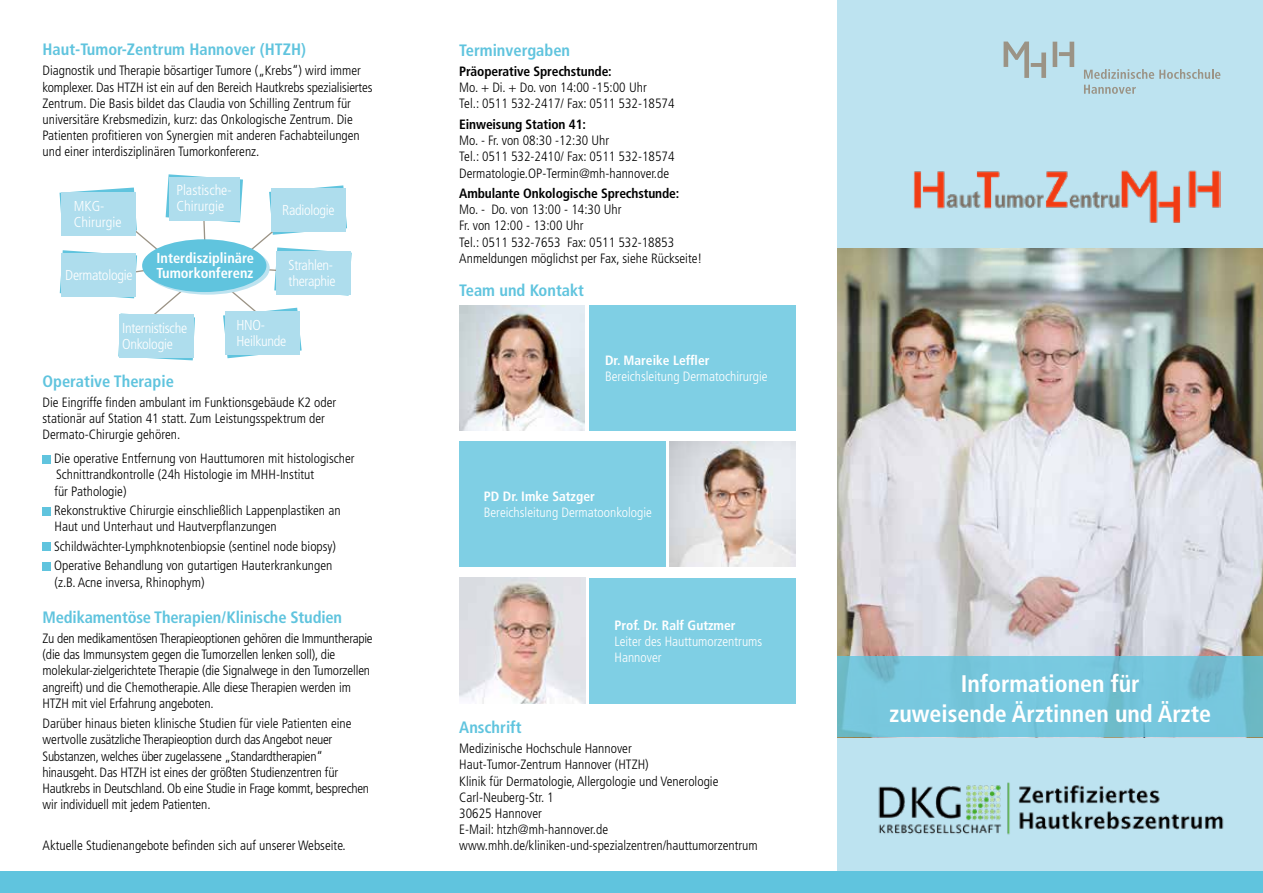
<style>
.page{position:relative;width:1263px;height:893px;background:#fff}
.page>*{position:absolute;margin:0;border:0;box-sizing:border-box;transform-origin:0 0}
.t1{font:700 condensed 24px/30px "Frutiger LT Std";color:#fff;text-align:center}
.t2{font:700 condensed 16.5px "Frutiger LT Std";color:#60c4de}
.t3{font:300 condensed 14.4px/15.8px "Frutiger LT Std";letter-spacing:-.02em;color:#fff}
.t4{font:300 condensed 14.4px/15.8px "Frutiger LT Std";color:#fff}
.t5{font:700 condensed 14.4px/14.4px "Frutiger LT Std";color:#fff}
.t6{font:300 condensed 13.5px/16.2px "Frutiger LT Std";color:#000}
.t7{font:300 condensed 13.5px/16.2px "Frutiger LT Std";letter-spacing:-.02em;color:#000}
.t8{font:300 condensed 13.5px/16.2px "Frutiger LT Std";color:#fff}
.t9{font:700 condensed 13.5px "Frutiger LT Std";letter-spacing:-.01em;color:#000}
.t10{font:700 condensed 13.5px "Frutiger LT Std";color:#fff}
</style>
<div class="page">
<div style="left:838px;top:0;width:425px;height:893px;background:#bde3f0"></div>
<svg style="left:1003px;top:42px;width:43px;height:36px"></svg>
<svg style="left:1053px;top:42px;width:21px;height:25px"></svg>
<svg style="left:1084px;top:85px;width:52px;height:9px"></svg>
<svg style="left:1084px;top:69px;width:136px;height:10px"></svg>
<div style="left:0;top:871px;width:1263px;height:22px;background:#60c4de"></div>
<div style="left:43px;top:455px;width:8px;height:8px;background:#60c4de"></div>
<div style="left:43px;top:507px;width:8px;height:8px;background:#60c4de"></div>
<div style="left:43px;top:543px;width:8px;height:8px;background:#60c4de"></div>
<div style="left:43px;top:562px;width:8px;height:8px;background:#60c4de"></div>
<img style="left:878px;top:782px;width:346px;height:53px">
<img style="left:914px;top:170px;width:306px;height:53px">
<div style="left:589px;top:305px;width:206px;height:126px;background:#7fcfe4"></div>
<img style="left:459px;top:305px;width:126px;height:126px">
<div style="left:459px;top:441px;width:207px;height:126px;background:#7fcfe4"></div>
<img style="left:670px;top:441px;width:125px;height:126px">
<div style="left:589px;top:578px;width:206px;height:125px;background:#7fcfe4"></div>
<img style="left:459px;top:577px;width:126px;height:126px">
<svg style="left:60px;top:174px;width:292px;height:186px"></svg>
<svg style="left:145px;top:242px;width:125px;height:53px"></svg>
<div style="left:142px;top:239px;width:124px;height:53px;background:#60c4de;border-radius:50%"></div>
<div style="left:62px;top:192px;width:74px;height:43px;background:#aedded"></div>
<div style="left:62px;top:253px;width:74px;height:43px;background:#aedded"></div>
<div style="left:225px;top:311px;width:75px;height:43px;background:#aedded"></div>
<div style="left:276px;top:251px;width:75px;height:43px;background:#aedded"></div>
<div style="left:271px;top:188px;width:75px;height:43px;background:#aedded"></div>
<div style="left:119px;top:314px;width:75px;height:43px;background:#aedded"></div>
<div style="left:169px;top:177px;width:70px;height:43px;background:#aedded"></div>
<img style="left:838px;top:248px;width:425px;height:408px">
<svg style="left:838px;top:656px;width:425px;height:81px;background:#75c4da"></svg>
<p class="t2" style="left:43px;top:39px;width:265px">Haut-Tumor-Zentrum Hannover (HTZH)</p>
<p class="t6" style="left:43px;top:63px;width:331px">Diagnostik und Therapie bösartiger Tumore („Krebs“) wird immer komplexer. Das HTZH ist ein auf den Bereich Hautkrebs spezialisiertes Zentrum. Die Basis bildet das Claudia von Schilling Zentrum für universitäre Krebsmedizin, kurz: das Onkologische Zentrum. Die Patienten profitieren von Synergien mit anderen Fachabteilungen und einer interdisziplinären Tumorkonferenz.</p>
<p class="t4" style="left:74px;top:198px;width:49px">MKG-<br>Chirurgie</p>
<p class="t3" style="left:65px;top:268px;width:69px">Dermatologie</p>
<p class="t4" style="left:176px;top:182px;width:57px">Plastische-<br>Chirurgie</p>
<p class="t5" style="left:157px;top:251px;width:99px">Interdisziplinäre<br>Tumorkonferenz</p>
<p class="t3" style="left:282px;top:202px;width:54px">Radiologie</p>
<p class="t3" style="left:289px;top:257px;width:49px">Strahlen&shy;theraphie</p>
<p class="t3" style="left:122px;top:320px;width:67px">Internistische<br>Onkologie</p>
<p class="t3" style="left:236px;top:317px;width:51px">HNO-<br>Heilkunde</p>
<p class="t2" style="left:459px;top:40px;width:112px">Terminvergaben</p>
<p class="t9" style="left:459px;top:63px;width:154px">Präoperative Sprechstunde:</p>
<p class="t6" style="left:459px;top:80px;width:217px">Mo. + Di. + Do. von 14:00 -15:00 Uhr<br>Tel.: 0511 532-2417/ Fax: 0511 532-18574</p>
<p class="t9" style="left:459px;top:116px;width:128px">Einweisung Station 41:</p>
<p class="t6" style="left:459px;top:133px;width:217px">Mo. - Fr. von 08:30 -12:30 Uhr<br>Tel.: 0511 532-2410/ Fax: 0511 532-18574<br>Dermatologie.OP-Termin@mh-hannover.de</p>
<p class="t9" style="left:459px;top:185px;width:222px">Ambulante Onkologische Sprechstunde:</p>
<p class="t6" style="left:459px;top:202px;width:245px">Mo. - Do. von 13:00 - 14:30 Uhr<br>Fr. von 12:00 - 13:00 Uhr<br>Tel.: 0511 532-7653 Fax: 0511 532-18853<br>Anmeldungen möglichst per Fax, siehe Rückseite!</p>
<p class="t2" style="left:459px;top:280px;width:126px">Team und Kontakt</p>
<p class="t10" style="left:605px;top:352px;width:106px">Dr. Mareike Leffler</p>
<p class="t8" style="left:605px;top:369px;width:164px">Bereichsleitung Dermatochirurgie</p>
<p class="t2" style="left:43px;top:371px;width:133px">Operative Therapie</p>
<p class="t6" style="left:43px;top:394px;width:295px">Die Eingriffe finden ambulant im Funktionsgebäude K2 oder stationär auf Station 41 statt. Zum Leistungsspektrum der<br>Dermato-Chirurgie gehören.</p>
<p class="t6" style="left:54px;top:451px;width:302px">Die operative Entfernung von Hauttumoren mit histologischer<br>Schnittrandkontrolle (24h Histologie im MHH-Institut<br>für Pathologie)</p>
<p class="t6" style="left:54px;top:502px;width:288px">Rekonstruktive Chirurgie einschließlich Lappenplastiken an<br>Haut und Unterhaut und Hautverpflanzungen</p>
<p class="t6" style="left:54px;top:537px;width:283px;line-height:19.5px">Schildwächter-Lymphknotenbiopsie (sentinel node biopsy)<br>Operative Behandlung von gutartigen Hauterkrankungen</p>
<p class="t6" style="left:55px;top:574px;width:151px">(z.B. Acne inversa, Rhinophym)</p>
<p class="t2" style="left:43px;top:607px;width:301px">Medikamentöse Therapien/Klinische Studien</p>
<p class="t6" style="left:43px;top:630px;width:332px">Zu den medikamentösen Therapieoptionen gehören die Immuntherapie (die das Immunsystem gegen die Tumorzellen lenken soll), die molekular-zielgerichtete Therapie (die Signalwege in den Tumorzellen angreift) und die Chemotherapie. Alle diese Therapien werden im HTZH mit viel Erfahrung angeboten.</p>
<p class="t7" style="left:43px;top:716px;width:328px">Darüber hinaus bieten klinische Studien für viele Patienten eine wertvolle zusätzliche Therapieoption durch das Angebot neuer Substanzen, welches über zugelassene „Standardtherapien“ hinausgeht. Das HTZH ist eines der größten Studienzentren für Hautkrebs in Deutschland. Ob eine Studie in Frage kommt, besprechen wir individuell mit jedem Patienten.</p>
<p class="t2" style="left:459px;top:717px;width:64px">Anschrift</p>
<p class="t10" style="left:484px;top:488px;width:113px">PD Dr. Imke Satzger</p>
<p class="t8" style="left:484px;top:505px;width:170px">Bereichsleitung Dermatoonkologie</p>
<p class="t10" style="left:614px;top:617px;width:123px">Prof. Dr. Ralf Gutzmer</p>
<p class="t8" style="left:614px;top:633px;width:149px">Leiter des Hauttumorzentrums<br>Hannover</p>
<p class="t6" style="left:459px;top:741px;width:261px">Medizinische Hochschule Hannover<br>Haut-Tumor-Zentrum Hannover (HTZH)<br>Klinik für Dermatologie, Allergologie und Venerologie<br>Carl-Neuberg-Str. 1<br>30625 Hannover<br>E-Mail: htzh@mh-hannover.de</p>
<p class="t6" style="left:43px;top:838px;width:305px">Aktuelle Studienangebote befinden sich auf unserer Webseite.</p>
<p class="t6" style="left:459px;top:838px;width:300px">www.mhh.de/kliniken-und-spezialzentren/hauttumorzentrum</p>
<h1 class="t1" style="left:889px;top:669px;width:323px">Informationen für<br>zuweisende Ärztinnen und Ärzte</h1>
</div>
